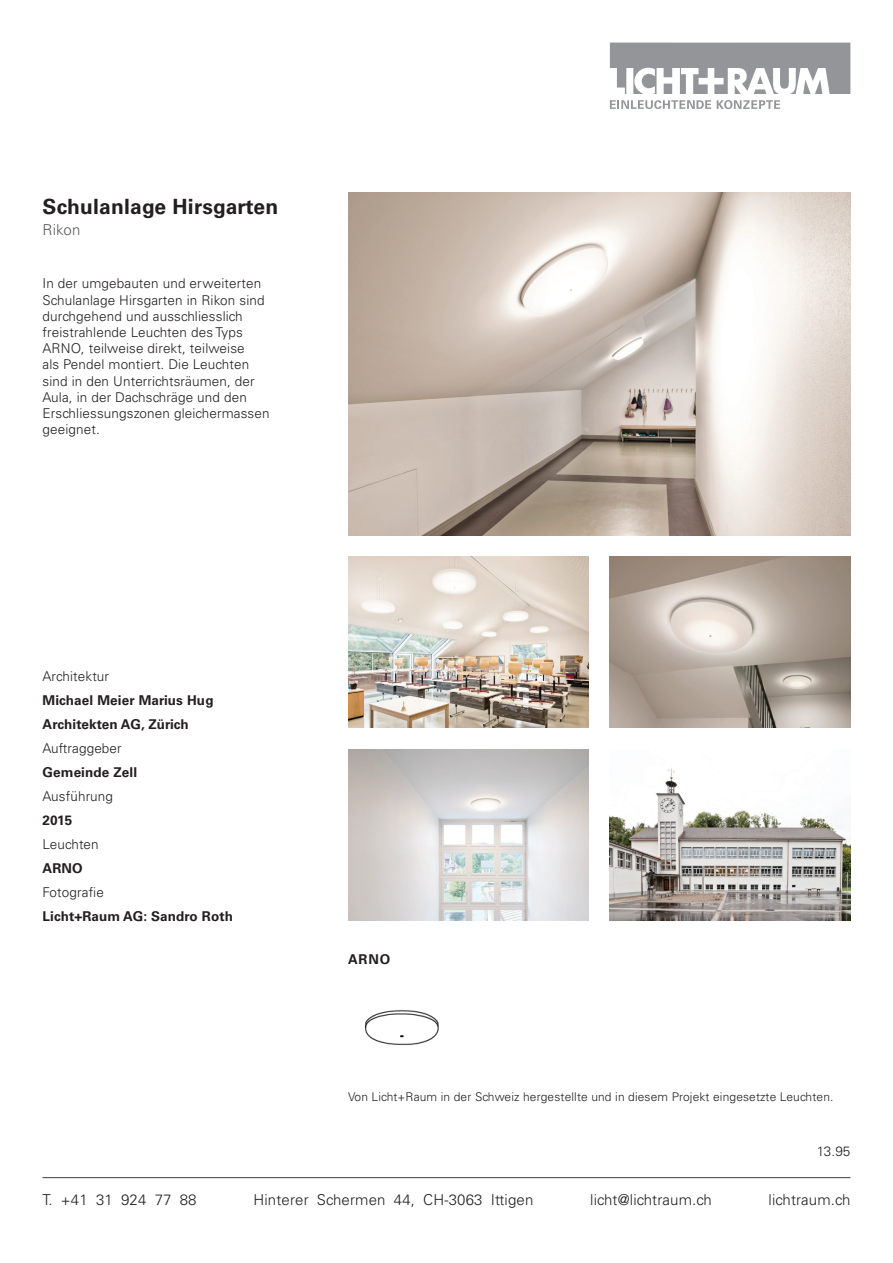
<style>
.page{position:relative;width:893px;height:1263px;background:#fff}
.page>*{position:absolute;margin:0;border:0;box-sizing:border-box;transform-origin:0 0}
.t1{font:700 21px "Univers CE";letter-spacing:.01em;color:#231f20}
.t2{font:300 15px "Univers CE";letter-spacing:.01em;color:#231f20}
.t3{font:300 15px "Univers CE";letter-spacing:.01em;color:#57585a}
.t4{font:300 13.5px/16.2px "Univers CE";letter-spacing:.01em;color:#231f20}
.t5{font:700 13.5px/24px "Univers CE";letter-spacing:.01em;color:#231f20}
.t6{font:300 12px "Univers CE";letter-spacing:.01em;color:#231f20}
</style>
<div class="page">
<hr style="left:43px;top:1177px;width:807px;height:1px;background:#3e3e3f">
<svg style="left:610px;top:100px;width:101px;height:9px"></svg>
<svg style="left:717px;top:100px;width:63px;height:9px"></svg>
<svg style="left:610px;top:43px;width:240px;height:51px"></svg>
<img style="left:348px;top:193px;width:502px;height:342px">
<img style="left:348px;top:556px;width:241px;height:172px">
<img style="left:348px;top:749px;width:241px;height:172px">
<img style="left:610px;top:556px;width:240px;height:172px">
<img style="left:610px;top:768px;width:240px;height:153px">
<img style="left:365px;top:1010px;width:74px;height:36px">
<h1 class="t1" style="left:43px;top:194px;width:237px">Schulanlage Hirsgarten</h1>
<p class="t3" style="left:43px;top:222px;width:39px">Rikon</p>
<p class="t4" style="left:43px;top:276px;width:229px">In der umgebauten und erweiterten<br>Schulanlage Hirsgarten in Rikon sind durchgehend und ausschliesslich freistrahlende Leuchten des Typs<br>ARNO, teilweise direkt, teilweise<br>als Pendel montiert. Die Leuchten sind in den Unterrichtsräumen, der<br>Aula, in der Dachschräge und den<br>Erschliessungszonen gleichermassen geeignet.</p>
<p class="t4" style="left:43px;top:668px;width:68px">Architektur</p>
<p class="t5" style="left:43px;top:688px;width:173px">Michael Meier Marius Hug<br>Architekten AG, Zürich</p>
<p class="t4" style="left:43px;top:740px;width:81px">Auftraggeber</p>
<p class="t5" style="left:43px;top:760px;width:96px">Gemeinde Zell</p>
<p class="t4" style="left:43px;top:788px;width:72px">Ausführung</p>
<p class="t5" style="left:43px;top:808px;width:31px">2015</p>
<p class="t4" style="left:43px;top:836px;width:58px">Leuchten</p>
<p class="t5" style="left:43px;top:856px;width:42px">ARNO</p>
<p class="t4" style="left:43px;top:884px;width:63px">Fotografie</p>
<p class="t5" style="left:43px;top:904px;width:192px">Licht+Raum AG: Sandro Roth</p>
<p class="t5" style="left:348px;top:947px;width:44px">ARNO</p>
<p class="t6" style="left:348px;top:1090px;width:487px">Von Licht+Raum in der Schweiz hergestellte und in diesem Projekt eingesetzte Leuchten.</p>
<p class="t4" style="left:817px;top:1143px;width:35px">13.95</p>
<p class="t2" style="left:43px;top:1191px;width:156px">T. +41 31 924 77 88</p>
<p class="t2" style="left:253px;top:1191px;width:281px">Hinterer Schermen 44, CH-3063 Ittigen</p>
<p class="t2" style="left:590px;top:1191px;width:123px">licht@lichtraum.ch</p>
<p class="t2" style="left:769px;top:1191px;width:83px">lichtraum.ch</p>
</div>
